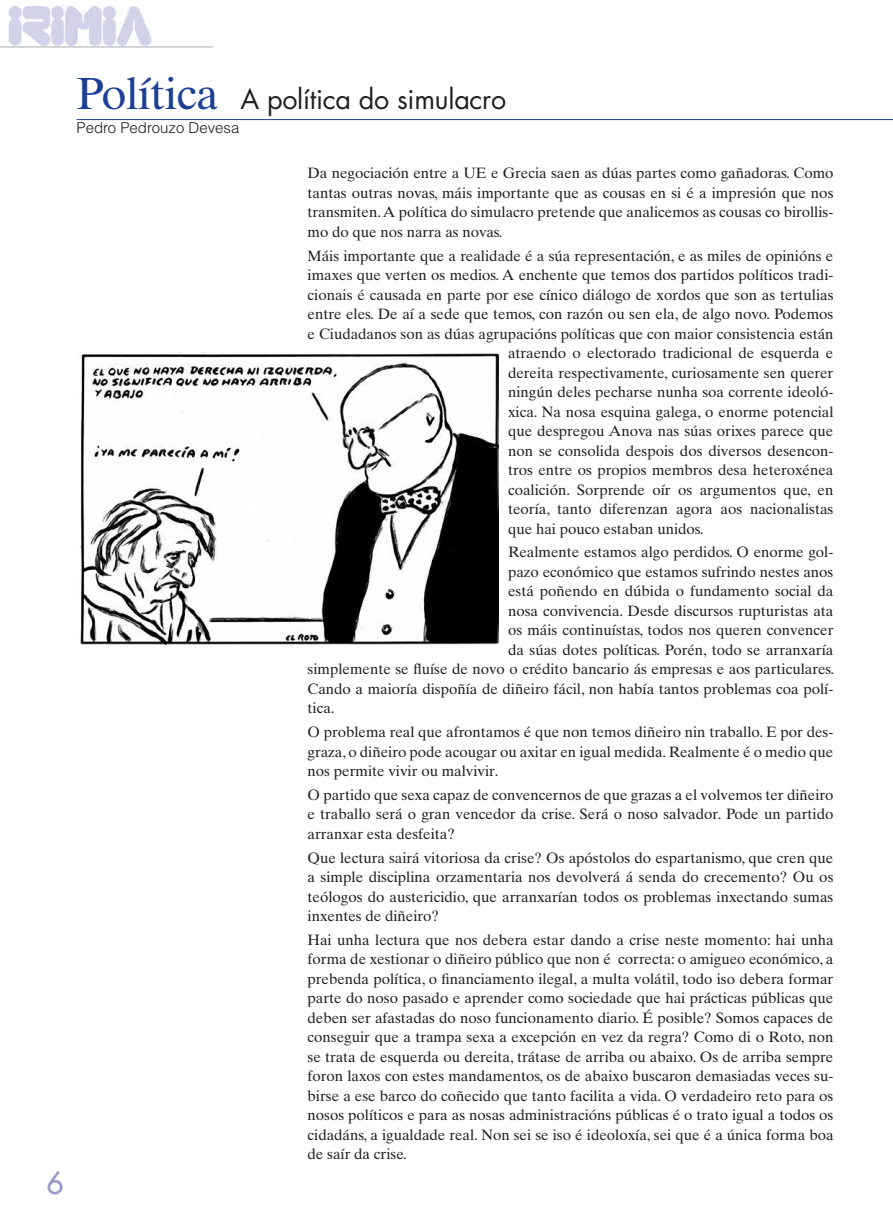
<style>
.page{position:relative;width:893px;height:1212px;background:#fff}
.page>*{position:absolute;margin:0;border:0;box-sizing:border-box;transform-origin:0 0}
.t1{font:500 30px "Futura Std";color:#979aca}
.t2{font:27px "Futura Std";letter-spacing:-.01em;color:#231f20}
.t3{font:15px/19.5px "Times Ten LT Std";color:#231f20;text-align:justify}
.t4{font:300 15px "Helvetica LT Std";color:#231f20}
.s1{font-family:"Times Ten LT Std";font-size:45px;color:#1b3f94}
</style>
<div class="page">
<img style="left:8px;top:5px;width:144px;height:41px">
<hr style="left:0;top:47px;width:213px;height:1px;background:#a8a9ad">
<hr style="left:77px;top:119px;width:816px;height:1px;background:#1b3f94">
<img style="left:80px;top:353px;width:418px;height:292px">
<h1 class="t1" style="left:46px;top:1164px;width:19px">6</h1>
<h2 class="t2" style="left:77px;top:82px;width:431px"><span class="s1">Política</span> A política do simulacro</h2>
<p class="t4" style="left:77px;top:118px;width:164px">Pedro Pedrouzo Devesa</p>
<p class="t3" style="left:308px;top:163px;width:527px">Da negociación entre a UE e Grecia saen as dúas partes como gañadoras. Como tantas outras novas, máis importante que as cousas en si é a impresión que nos transmiten. A política do simulacro pretende que analicemos as cousas co birollis&shy;mo do que nos narra as novas.</p>
<p class="t3" style="left:308px;top:246px;width:527px">Máis importante que a realidade é a súa representación, e as miles de opinións e</p>
<p class="t3" style="left:308px;top:265px;width:527px">imaxes que verten os medios. A enchente que temos dos partidos políticos tradi-</p>
<p class="t3" style="left:308px;top:285px;width:527px">cionais é causada en parte por ese cínico diálogo de xordos que son as tertulias</p>
<p class="t3" style="left:308px;top:304px;width:527px">entre eles. De aí a sede que temos, con razón ou sen ela, de algo novo. Podemos</p>
<p class="t3" style="left:308px;top:324px;width:527px">e Ciudadanos son as dúas agrupacións políticas que con maior consistencia están</p>
<p class="t3" style="left:508px;top:343px;width:327px">atraendo o electorado tradicional de esquerda e</p>
<p class="t3" style="left:508px;top:363px;width:327px">dereita respectivamente, curiosamente sen querer</p>
<p class="t3" style="left:508px;top:382px;width:327px">ningún deles pecharse nunha soa corrente ideoló-</p>
<p class="t3" style="left:508px;top:402px;width:327px">xica. Na nosa esquina galega, o enorme potencial</p>
<p class="t3" style="left:508px;top:421px;width:327px">que despregou Anova nas súas orixes parece que</p>
<p class="t3" style="left:508px;top:441px;width:327px">non se consolida despois dos diversos desencon-</p>
<p class="t3" style="left:508px;top:460px;width:327px">tros entre os propios membros desa heteroxénea</p>
<p class="t3" style="left:508px;top:480px;width:327px">coalición. Sorprende oír os argumentos que, en</p>
<p class="t3" style="left:508px;top:499px;width:327px">teoría, tanto diferenzan agora aos nacionalistas</p>
<p class="t3" style="left:508px;top:519px;width:197px">que hai pouco estaban unidos.</p>
<p class="t3" style="left:508px;top:542px;width:327px">Realmente estamos algo perdidos. O enorme gol-</p>
<p class="t3" style="left:508px;top:562px;width:327px">pazo económico que estamos sufrindo nestes anos</p>
<p class="t3" style="left:508px;top:581px;width:327px">está poñendo en dúbida o fundamento social da</p>
<p class="t3" style="left:508px;top:601px;width:327px">nosa convivencia. Desde discursos rupturistas ata</p>
<p class="t3" style="left:508px;top:620px;width:327px">os máis continuístas, todos nos queren convencer</p>
<p class="t3" style="left:508px;top:640px;width:327px">da súas dotes políticas. Porén, todo se arranxaría</p>
<p class="t3" style="left:308px;top:659px;width:528px">simplemente se fluíse de novo o crédito bancario ás empresas e aos particulares.</p>
<p class="t3" style="left:308px;top:679px;width:527px">Cando a maioría dispoñía de diñeiro fácil, non había tantos problemas coa polí-</p>
<p class="t3" style="left:308px;top:698px;width:29px">tica.</p>
<p class="t3" style="left:308px;top:722px;width:527px">O problema real que afrontamos é que non temos diñeiro nin traballo. E por des&shy;graza, o diñeiro pode acougar ou axitar en igual medida. Realmente é o medio que nos permite vivir ou malvivir.</p>
<p class="t3" style="left:308px;top:785px;width:527px">O partido que sexa capaz de convencernos de que grazas a el volvemos ter diñeiro e traballo será o gran vencedor da crise. Será o noso salvador. Pode un partido arranxar esta desfeita?</p>
<p class="t3" style="left:308px;top:848px;width:527px">Que lectura sairá vitoriosa da crise? Os apóstolos do espartanismo, que cren que a simple disciplina orzamentaria nos devolverá á senda do crecemento? Ou os teólogos do austericidio, que arranxarían todos os problemas inxectando sumas inxentes de diñeiro?</p>
<p class="t3" style="left:308px;top:930px;width:527px">Hai unha lectura que nos debera estar dando a crise neste momento: hai unha forma de xestionar o diñeiro público que non é correcta: o amigueo económico, a prebenda política, o financiamento ilegal, a multa volátil, todo iso debera formar parte do noso pasado e aprender como sociedade que hai prácticas públicas que deben ser afastadas do noso funcionamento diario. É posible? Somos capaces de conseguir que a trampa sexa a excepción en vez da regra? Como di o Roto, non se trata de esquerda ou dereita, trátase de arriba ou abaixo. Os de arriba sempre foron laxos con estes mandamentos, os de abaixo buscaron demasiadas veces su&shy;birse a ese barco do coñecido que tanto facilita a vida. O verdadeiro reto para os nosos políticos e para as nosas administracións públicas é o trato igual a todos os cidadáns, a igualdade real. Non sei se iso é ideoloxía, sei que é a única forma boa de saír da crise.</p>
</div>
